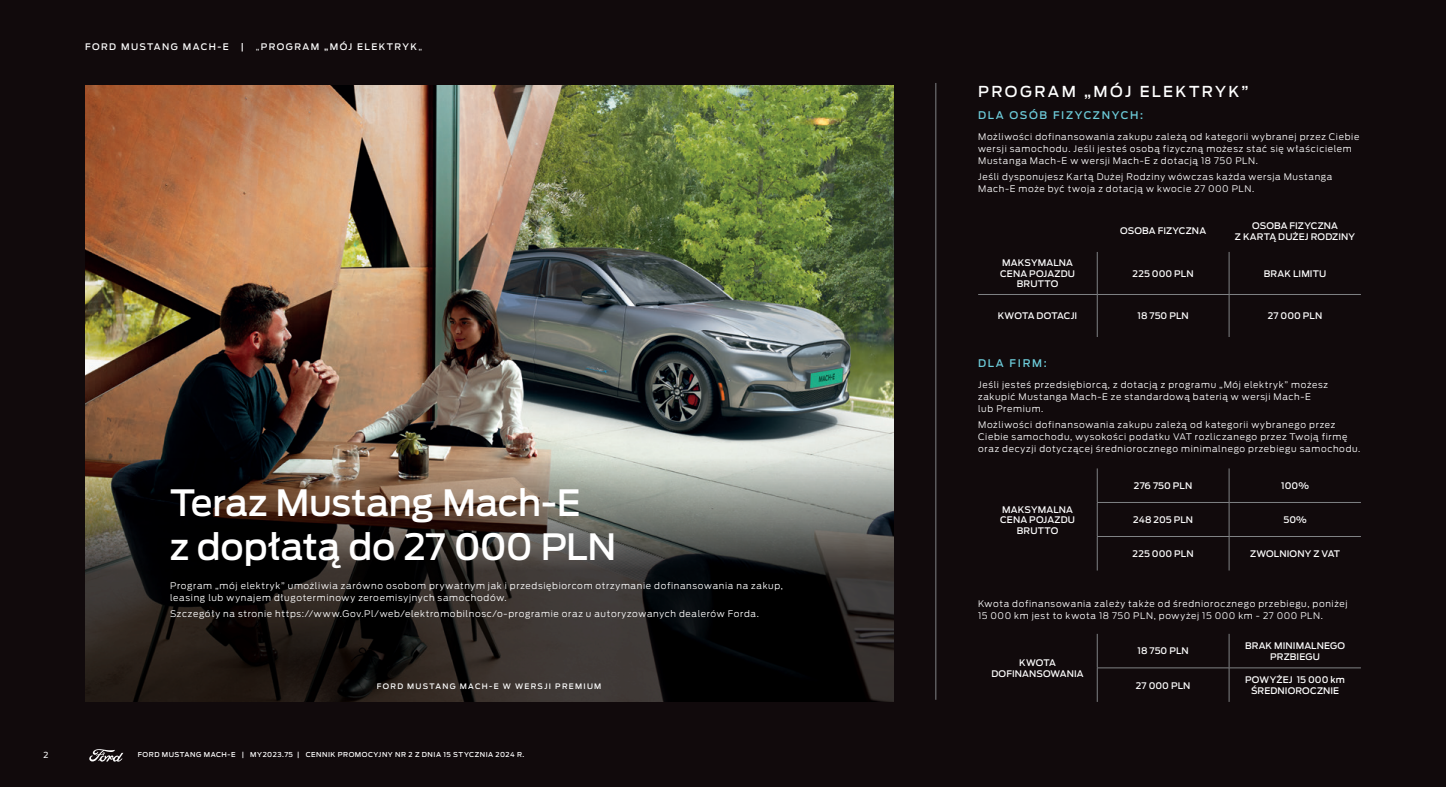
<style>
.page{position:relative;width:1446px;height:787px;background:#110a0c}
.page>*{position:absolute;margin:0;border:0;box-sizing:border-box;transform-origin:0 0}
.t1{font:500 36px/43.2px "Ford Antenna";letter-spacing:-.01em;color:#fff}
.t2{font:500 15px "Ford Antenna";letter-spacing:.155em;color:#fff}
.t3{font:500 10.5px "Ford Antenna";letter-spacing:.16em;color:#6dccda}
.t4{font:300 9px/12px "Ford Antenna";letter-spacing:.07em;color:#fff}
.t5{font:500 9px/10.5px "Ford Antenna";letter-spacing:.015em;color:#fff;text-align:center}
.t6{font:500 9px "Ford Antenna";letter-spacing:.16em;color:#fff}
.t7{font:8.25px "Ford Antenna";color:#fff}
.t8{font:500 7.5px "Ford Antenna";letter-spacing:.175em;color:#fff}
.t9{font:500 6.75px "Ford Antenna";letter-spacing:.075em;color:#fff}
.s1{font-weight:300}
</style>
<div class="page">
<svg style="left:89px;top:749px;width:34px;height:12px"></svg>
<img style="left:85px;top:85px;width:808px;height:373px">
<svg style="left:85px;top:458px;width:808px;height:244px;background:#393530"></svg>
<hr style="left:1097px;top:252px;width:1px;height:42px;background:#808285">
<hr style="left:1229px;top:252px;width:1px;height:42px;background:#808285">
<hr style="left:978px;top:294px;width:119px;height:1px;background:#808285">
<hr style="left:1097px;top:294px;width:132px;height:1px;background:#808285">
<hr style="left:1097px;top:295px;width:1px;height:42px;background:#808285">
<hr style="left:1229px;top:294px;width:132px;height:1px;background:#808285">
<hr style="left:1229px;top:295px;width:1px;height:42px;background:#808285">
<hr style="left:1097px;top:468px;width:1px;height:34px;background:#808285">
<hr style="left:1229px;top:468px;width:1px;height:34px;background:#808285">
<hr style="left:1097px;top:502px;width:1px;height:34px;background:#808285">
<hr style="left:1229px;top:502px;width:1px;height:34px;background:#808285">
<hr style="left:1097px;top:536px;width:1px;height:34px;background:#808285">
<hr style="left:1229px;top:536px;width:1px;height:34px;background:#808285">
<hr style="left:1097px;top:502px;width:132px;height:1px;background:#808285">
<hr style="left:1097px;top:536px;width:132px;height:1px;background:#808285">
<hr style="left:1229px;top:502px;width:132px;height:1px;background:#808285">
<hr style="left:1229px;top:536px;width:132px;height:1px;background:#808285">
<hr style="left:1097px;top:634px;width:1px;height:33px;background:#808285">
<hr style="left:1229px;top:634px;width:1px;height:33px;background:#808285">
<hr style="left:1097px;top:668px;width:1px;height:34px;background:#808285">
<hr style="left:1229px;top:668px;width:1px;height:34px;background:#808285">
<hr style="left:1097px;top:667px;width:132px;height:1px;background:#808285">
<hr style="left:1229px;top:667px;width:132px;height:1px;background:#808285">
<hr style="left:935px;top:83px;width:1px;height:616px;background:#808285">
<p class="t6" style="left:85px;top:39px;width:145px">FORD MUSTANG MACH-E</p>
<p class="t5" style="left:241px;top:40px;width:5px">|</p>
<p class="t6" style="left:256px;top:39px;width:168px"><span class="s1">„</span>PROGRAM „MÓJ ELEKTRYK<span class="s1">„</span></p>
<h1 class="t1" style="left:170px;top:477px;width:448px">Teraz Mustang Mach-E<br>z dopłatą do 27 000 PLN</h1>
<p class="t4" style="left:170px;top:578px;width:614px">Program „mój elektryk” umożliwia zarówno osobom prywatnym jak i przedsiębiorcom otrzymanie dofinansowania na zakup, leasing lub wynajem długoterminowy zeroemisyjnych samochodów.</p>
<p class="t4" style="left:170px;top:606px;width:590px">Szczegóły na stronie https://www.Gov.Pl/web/elektromobilnosc/o-programie oraz u autoryzowanych dealerów Forda.</p>
<p class="t8" style="left:377px;top:680px;width:226px">FORD MUSTANG MACH-E W WERSJI PREMIUM</p>
<p class="t7" style="left:43px;top:747px;width:6px">2</p>
<p class="t9" style="left:138px;top:749px;width:388px">FORD MUSTANG MACH-E | MY2023.75 | CENNIK PROMOCYJNY NR 2 Z DNIA 15 STYCZNIA 2024 R.</p>
<h2 class="t2" style="left:978px;top:78px;width:272px">PROGRAM „MÓJ ELEKTRYK”</h2>
<p class="t3" style="left:978px;top:106px;width:167px">DLA OSÓB FIZYCZNYCH:</p>
<p class="t4" style="left:978px;top:129px;width:383px">Możliwości dofinansowania zakupu zależą od kategorii wybranej przez Ciebie wersji samochodu. Jeśli jesteś osobą fizyczną możesz stać się właścicielem<br>Mustanga Mach-E w wersji Mach-E z dotacją 18 750 PLN.</p>
<p class="t4" style="left:978px;top:169px;width:356px">Jeśli dysponujesz Kartą Dużej Rodziny wówczas każda wersja Mustanga<br>Mach-E może być twoja z dotacją w kwocie 27 000 PLN.</p>
<p class="t5" style="left:1120px;top:225px;width:87px">OSOBA FIZYCZNA</p>
<p class="t5" style="left:1235px;top:219px;width:122px">OSOBA FIZYCZNA<br>Z KARTĄ DUŻEJ RODZINY</p>
<p class="t5" style="left:1000px;top:257px;width:76px">MAKSYMALNA<br>CENA POJAZDU<br>BRUTTO</p>
<p class="t5" style="left:1132px;top:267px;width:63px">225 000 PLN</p>
<p class="t5" style="left:1264px;top:267px;width:64px">BRAK LIMITU</p>
<p class="t5" style="left:998px;top:310px;width:81px">KWOTA DOTACJI</p>
<p class="t5" style="left:1137px;top:310px;width:53px">18 750 PLN</p>
<p class="t5" style="left:1268px;top:310px;width:56px">27 000 PLN</p>
<p class="t3" style="left:978px;top:354px;width:70px">DLA FIRM:</p>
<p class="t4" style="left:978px;top:377px;width:351px">Jeśli jesteś przedsiębiorcą, z dotacją z programu „Mój elektryk” możesz zakupić Mustanga Mach-E ze standardową baterią w wersji Mach-E lub Premium.</p>
<p class="t4" style="left:978px;top:417px;width:384px">Możliwości dofinansowania zakupu zależą od kategorii wybranego przez<br>Ciebie samochodu, wysokości podatku VAT rozliczanego przez Twoją firmę oraz decyzji dotyczącej średniorocznego minimalnego przebiegu samochodu.</p>
<p class="t5" style="left:1000px;top:503px;width:76px">MAKSYMALNA<br>CENA POJAZDU<br>BRUTTO</p>
<p class="t5" style="left:1134px;top:479px;width:60px">276 750 PLN</p>
<p class="t5" style="left:1281px;top:479px;width:29px">100%</p>
<p class="t5" style="left:1133px;top:513px;width:61px">248 205 PLN</p>
<p class="t5" style="left:1283px;top:513px;width:25px">50%</p>
<p class="t5" style="left:1132px;top:547px;width:63px">225 000 PLN</p>
<p class="t5" style="left:1250px;top:547px;width:92px">ZWOLNIONY Z VAT</p>
<p class="t4" style="left:978px;top:597px;width:371px">Kwota dofinansowania zależy także od średniorocznego przebiegu, poniżej<br>15 000 km jest to kwota 18 750 PLN, powyżej 15 000 km - 27 000 PLN.</p>
<p class="t5" style="left:991px;top:656px;width:94px">KWOTA<br>DOFINANSOWANIA</p>
<p class="t5" style="left:1137px;top:645px;width:53px">18 750 PLN</p>
<p class="t5" style="left:1245px;top:639px;width:102px">BRAK MINIMALNEGO<br>PRZBIEGU</p>
<p class="t5" style="left:1136px;top:679px;width:56px">27 000 PLN</p>
<p class="t5" style="left:1245px;top:673px;width:101px">POWYŻEJ 15 000 km<br>ŚREDNIOROCZNIE</p>
</div>
